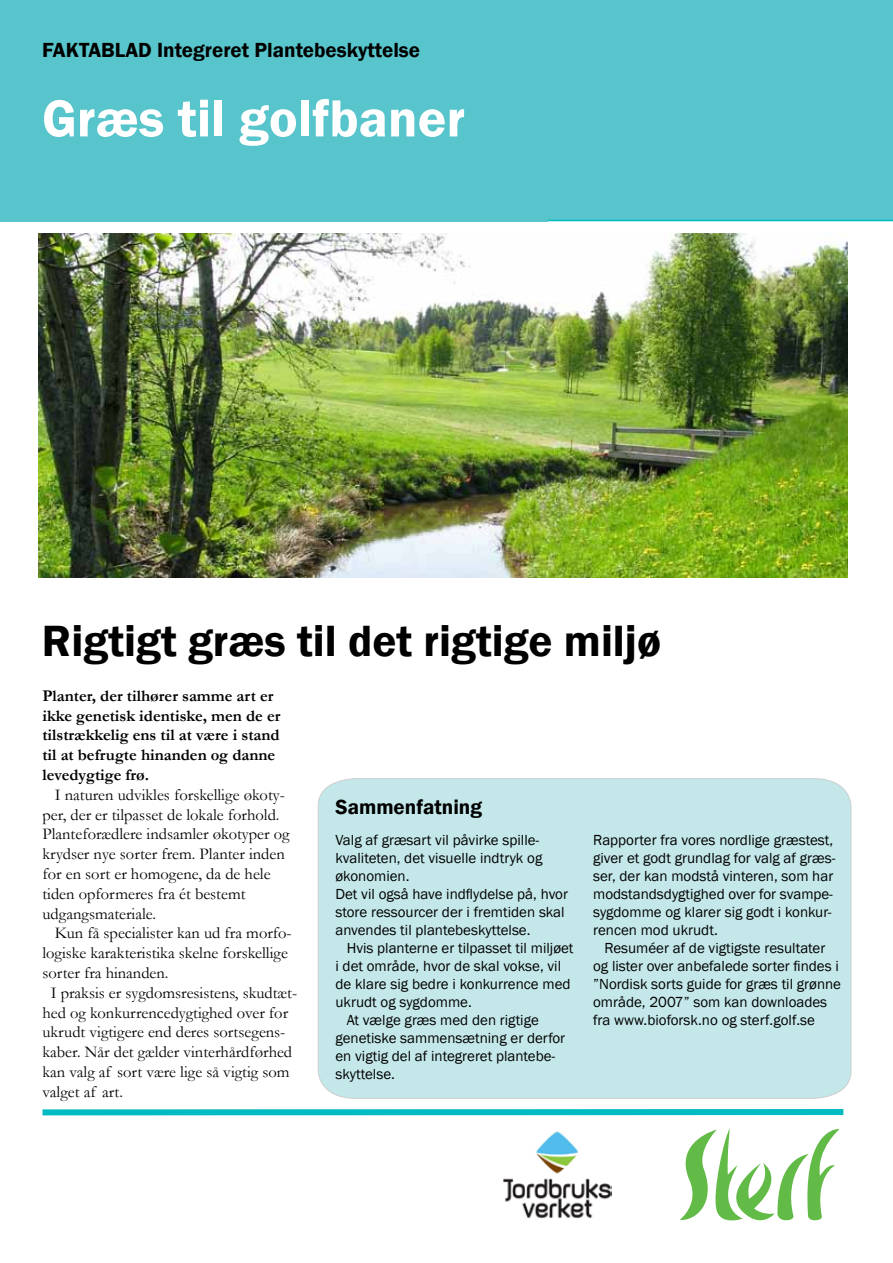
<style>
.page{position:relative;width:893px;height:1263px;background:#fff}
.page>*{position:absolute;margin:0;border:0;box-sizing:border-box;transform-origin:0 0}
.t1{font:600 54px "Franklin Gothic";color:#fff}
.t2{font:600 45px "Franklin Gothic";color:#000}
.t3{font:600 21px "Franklin Gothic";color:#000}
.t4{font:16.5px/19.8px "Garamond";color:#000}
.t5{font:700 16.5px/19.8px "Garamond";color:#000}
.t6{font:15px/18px "Franklin Gothic";color:#000}
</style>
<div class="page">
<div style="left:548px;top:0;width:345px;height:221px;background:#57c5cb"></div>
<div style="left:317px;top:778px;width:535px;height:321px;background:#c4e7e9"></div>
<img style="left:503px;top:1131px;width:108px;height:88px">
<svg style="left:680px;top:1128px;width:159px;height:92px"></svg>
<div style="left:43px;top:1109px;width:800px;height:6px;background:#00bbc2"></div>
<div style="left:0;top:0;width:548px;height:221px;background:#57c5cb"></div>
<img style="left:39px;top:234px;width:808px;height:343px">
<h3 class="t3" style="left:42px;top:37px;width:379px">Faktablad Integreret Plantebeskyttelse</h3>
<h1 class="t1" style="left:42px;top:85px;width:425px">Græs til golfbaner</h1>
<h2 class="t2" style="left:42px;top:613px;width:621px">Rigtigt græs til det rigtige miljø</h2>
<p class="t5" style="left:42px;top:686px;width:240px">Planter, der tilhører samme art er ikke genetisk identiske, men de er tilstrækkelig ens til at være i stand til at befrugte hinanden og danne levedygtige frø.</p>
<p class="t4" style="left:42px;top:784px;width:249px;text-indent:12px">I naturen udvikles forskellige økoty&shy;per, der er tilpasset de lokale forhold.<br>Planteforædlere indsamler økotyper og krydser nye sorter frem. Planter inden for en sort er homogene, da de hele tiden opformeres fra ét bestemt udgangsmateriale.</p>
<p class="t4" style="left:55px;top:923px;width:238px">Kun få specialister kan ud fra morfo-</p>
<p class="t4" style="left:42px;top:943px;width:247px">logiske karakteristika skelne forskellige</p>
<p class="t4" style="left:42px;top:962px;width:128px">sorter fra hinanden.</p>
<p class="t4" style="left:51px;top:982px;width:248px">I praksis er sygdomsresistens, skudtæt-</p>
<p class="t4" style="left:42px;top:1002px;width:247px">hed og konkurrencedygtighed over for</p>
<p class="t4" style="left:42px;top:1022px;width:245px">ukrudt vigtigere end deres sortsegens-</p>
<p class="t4" style="left:42px;top:1042px;width:251px">kaber. Når det gælder vinterhårdførhed</p>
<p class="t4" style="left:42px;top:1061px;width:249px">kan valg af sort være lige så vigtig som</p>
<p class="t4" style="left:42px;top:1081px;width:82px">valget af art.</p>
<h3 class="t3" style="left:335px;top:794px;width:148px">Sammenfatning</h3>
<p class="t6" style="left:335px;top:831px;width:234px">Valg af græsart vil påvirke spille&shy;kvaliteten, det visuelle indtryk og økonomien.<br>Det vil også have indflydelse på, hvor store ressourcer der i fremtiden skal anvendes til plantebeskyttelse.</p>
<p class="t6" style="left:347px;top:939px;width:228px">Hvis planterne er tilpasset til miljøet</p>
<p class="t6" style="left:335px;top:957px;width:227px">i det område, hvor de skal vokse, vil</p>
<p class="t6" style="left:335px;top:975px;width:237px">de klare sig bedre i konkurrence med</p>
<p class="t6" style="left:335px;top:993px;width:138px">ukrudt og sygdomme.</p>
<p class="t6" style="left:347px;top:1011px;width:194px">At vælge græs med den rigtige</p>
<p class="t6" style="left:335px;top:1029px;width:231px">genetiske sammensætning er derfor</p>
<p class="t6" style="left:335px;top:1047px;width:221px">en vigtig del af integreret plantebe-</p>
<p class="t6" style="left:335px;top:1065px;width:61px">skyttelse.</p>
<p class="t6" style="left:593px;top:831px;width:244px">Rapporter fra vores nordlige græstest, giver et godt grundlag for valg af græs&shy;ser, der kan modstå vinteren, som har modstandsdygtighed over for svampe&shy;sygdomme og klarer sig godt i konkur&shy;rencen mod ukrudt.</p>
<p class="t6" style="left:593px;top:939px;width:249px;text-indent:11px">Resuméer af de vigtigste resultater og lister over anbefalede sorter findes i ”Nordisk sorts guide for græs til grønne område, 2007” som kan downloades fra www.bioforsk.no og sterf.golf.se</p>
</div>
